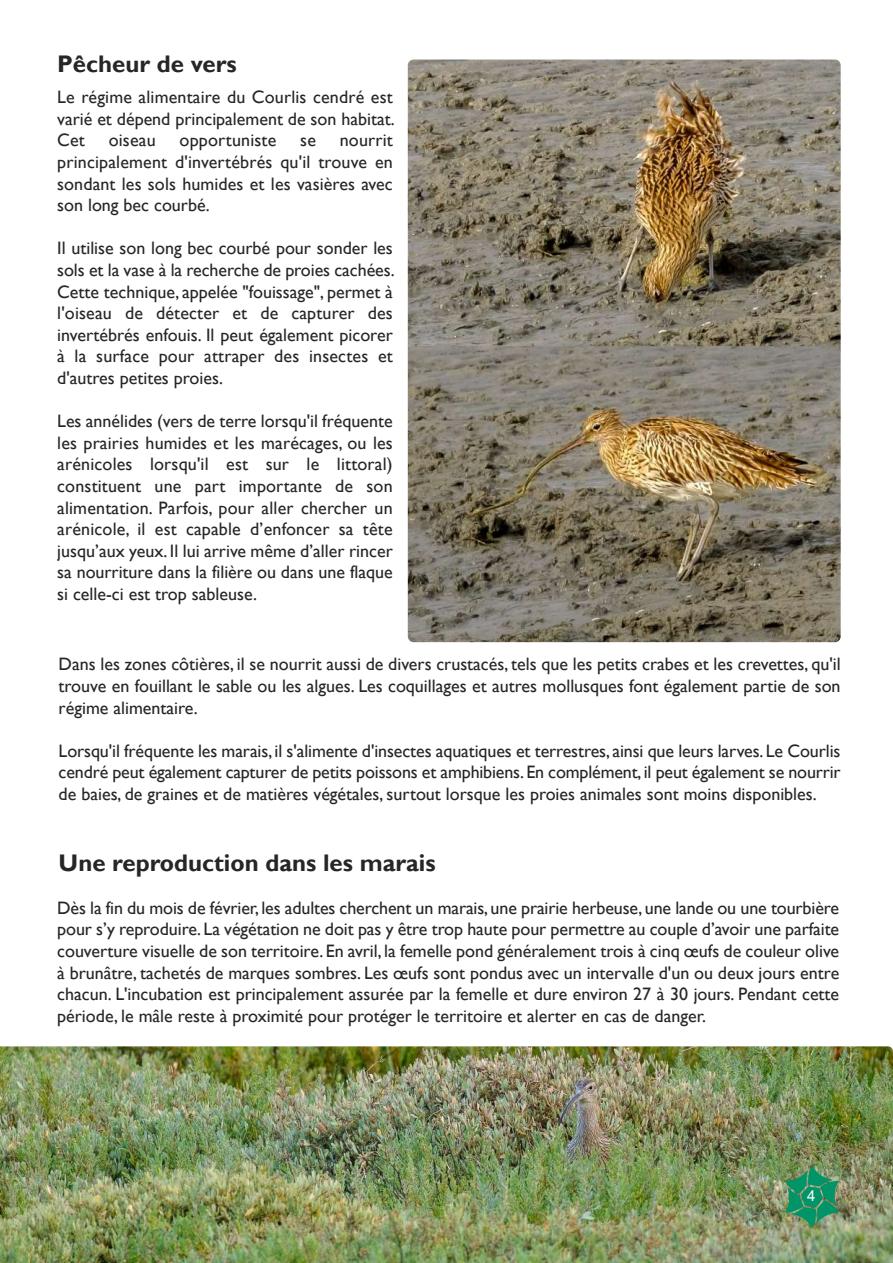
<style>
.page{position:relative;width:893px;height:1263px;background:#fff}
.page>*{position:absolute;margin:0;border:0;box-sizing:border-box;transform-origin:0 0}
.t1{font:700 24px "Gill Sans";color:#272526}
.t2{font:18px/21.6px "Gill Sans";color:#272526;text-align:justify}
.t3{font:15px "Arial";color:#fff}
</style>
<div class="page">
<img style="left:0;top:1046px;width:893px;height:217px">
<img style="left:785px;top:1165px;width:54px;height:63px">
<img style="left:408px;top:60px;width:433px;height:295px;border-radius:6px">
<img style="left:408px;top:346px;width:433px;height:296px;border-radius:6px">
<h1 class="t1" style="left:57px;top:50px;width:181px">Pêcheur de vers</h1>
<p class="t2" style="left:57px;top:86px;width:339px">Le régime alimentaire du Courlis cendré est varié et dépend principalement de son habitat.<br>Cet</p>
<p class="t2" style="left:57px;top:129px;width:337px;text-indent:283px">nourrit principalement d'invertébrés qu'il trouve en sondant les sols humides et les vasières avec son long bec courbé.</p>
<p class="t2" style="left:57px;top:237px;width:339px">Il utilise son long bec courbé pour sonder les sols et la vase à la recherche de proies cachées.<br>Cette technique, appelée "fouissage", permet à l'oiseau de détecter et de capturer des invertébrés enfouis. Il peut également picorer à la surface pour attraper des insectes et d'autres petites proies.</p>
<p class="t2" style="left:57px;top:410px;width:337px">Les annélides (vers de terre lorsqu'il fréquente les prairies humides et les marécages, ou les arénicoles lorsqu'il est sur le littoral) constituent une part importante de son alimentation. Parfois, pour aller chercher un arénicole, il est capable d’enfoncer sa tête jusqu’aux yeux. Il lui arrive même d’aller rincer sa nourriture dans la filière ou dans une flaque si celle-ci est trop sableuse.</p>
<p class="t2" style="left:109px;top:129px;width:49px">oiseau</p>
<p class="t2" style="left:180px;top:129px;width:98px">opportuniste</p>
<p class="t2" style="left:300px;top:129px;width:17px">se</p>
<p class="t2" style="left:59px;top:653px;width:783px">Dans les zones côtières, il se nourrit aussi de divers crustacés, tels que les petits crabes et les crevettes, qu'il trouve en fouillant le sable ou les algues. Les coquillages et autres mollusques font également partie de son régime alimentaire.</p>
<p class="t2" style="left:59px;top:740px;width:783px">Lorsqu'il fréquente les marais, il s'alimente d'insectes aquatiques et terrestres, ainsi que leurs larves. Le Courlis cendré peut également capturer de petits poissons et amphibiens. En complément, il peut également se nourrir de baies, de graines et de matières végétales, surtout lorsque les proies animales sont moins disponibles.</p>
<h1 class="t1" style="left:59px;top:849px;width:379px">Une reproduction dans les marais</h1>
<p class="t2" style="left:57px;top:897px;width:784px">Dès la fin du mois de février, les adultes cherchent un marais, une prairie herbeuse, une lande ou une tourbière pour s’y reproduire. La végétation ne doit pas y être trop haute pour permettre au couple d’avoir une parfaite couverture visuelle de son territoire. En avril, la femelle pond généralement trois à cinq œufs de couleur olive à brunâtre, tachetés de marques sombres. Les œufs sont pondus avec un intervalle d'un ou deux jours entre chacun. L'incubation est principalement assurée par la femelle et dure environ 27 à 30 jours. Pendant cette période, le mâle reste à proximité pour protéger le territoire et alerter en cas de danger.</p>
<p class="t3" style="left:807px;top:1187px;width:10px">4</p>
</div>
